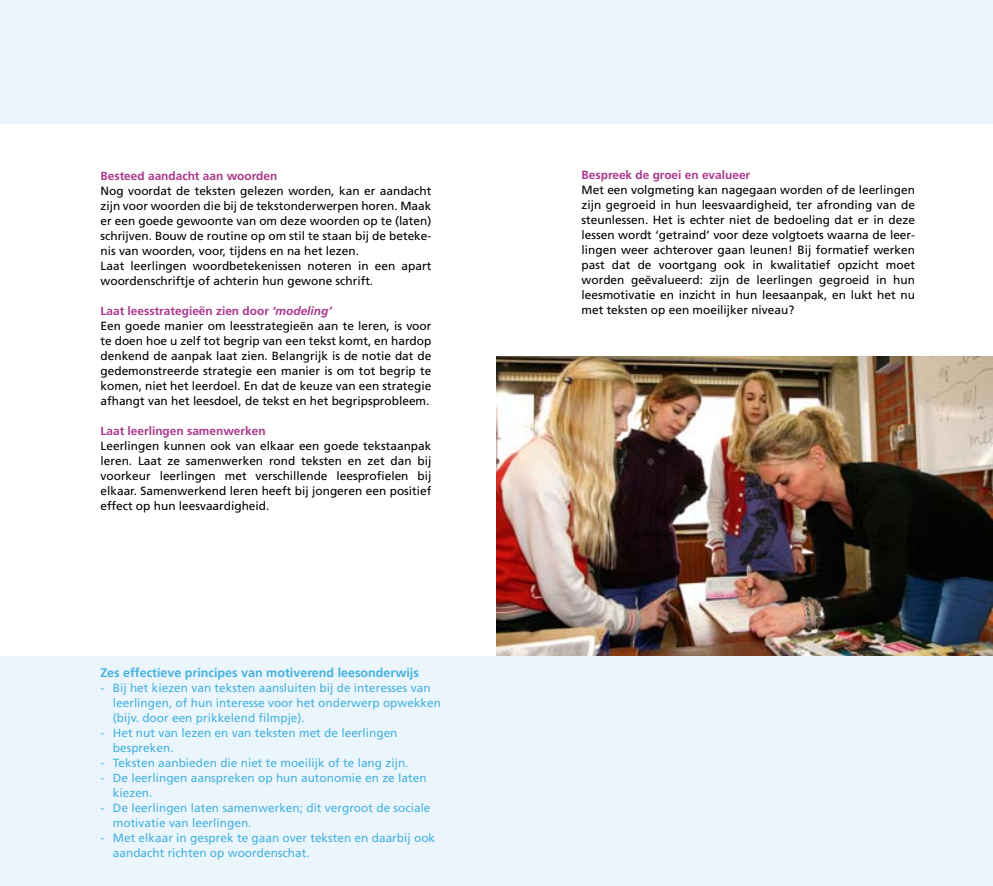
<style>
.page{position:relative;width:993px;height:886px;background:#fff}
.page>*{position:absolute;margin:0;border:0;box-sizing:border-box;transform-origin:0 0}
.t1{font:700 12.5px "Frutiger";color:#46b1df}
.t2{font:11.88px/15px "Frutiger";color:#000}
.t3{font:11.88px/15px "Frutiger";color:#46b1df}
.t4{font:700 11.88px "Frutiger";color:#a9398a}
.s1{font-weight:700;color:#a9398a}
.s2{font-weight:700;font-style:italic;color:#a9398a}
</style>
<div class="page">
<div style="left:0;top:0;width:992px;height:886px;background:#ebf6fc"></div>
<div style="left:0;top:124px;width:992px;height:532px;background:#fff"></div>
<img style="left:496px;top:356px;width:496px;height:300px">
<p class="t4" style="left:100px;top:169px;width:178px">Besteed aandacht aan woorden</p>
<p class="t2" style="left:100px;top:184px;width:332px">Nog voordat de teksten gelezen worden, kan er aandacht zijn voor woorden die bij de tekstonderwerpen horen. Maak er een goede gewoonte van om deze woorden op te (laten) schrijven. Bouw de routine op om stil te staan bij de beteke&shy;nis van woorden, voor, tijdens en na het lezen.<br>Laat leerlingen woordbetekenissen noteren in een apart woordenschriftje of achterin hun gewone schrift.</p>
<p class="t2" style="left:100px;top:304px;width:332px"><span class="s1">Laat leesstrategieën zien door</span> <span class="s2">‘modeling’<br></span>Een goede manier om leesstrategieën aan te leren, is voor te doen hoe u zelf tot begrip van een tekst komt, en hardop denkend de aanpak laat zien. Belangrijk is de notie dat de gedemonstreerde strategie een manier is om tot begrip te komen, niet het leerdoel. En dat de keuze van een strategie afhangt van het leesdoel, de tekst en het begripsprobleem.</p>
<p class="t4" style="left:100px;top:424px;width:166px">Laat leerlingen samenwerken</p>
<p class="t2" style="left:100px;top:439px;width:332px;text-align:justify">Leerlingen kunnen ook van elkaar een goede tekstaanpak leren. Laat ze samenwerken rond teksten en zet dan bij voorkeur leerlingen met verschillende leesprofielen bij elkaar. Samenwerkend leren heeft bij jongeren een positief effect op hun leesvaardigheid.</p>
<p class="t1" style="left:100px;top:665px;width:320px">Zes effectieve principes van motiverend leesonderwijs</p>
<p class="t3" style="left:113px;top:680px;width:329px;text-indent:-13px">-B ij het kiezen van teksten aansluiten bij de interesses van leerlingen, of hun interesse voor het onderwerp opwekken (bijv. door een prikkelend filmpje).</p>
<p class="t3" style="left:100px;top:725px;width:298px">- Het nut van lezen en van teksten met de leerlingen</p>
<p class="t3" style="left:113px;top:740px;width:62px">bespreken.</p>
<p class="t3" style="left:100px;top:755px;width:309px">-Teksten aanbieden die niet te moeilijk of te lang zijn.</p>
<p class="t3" style="left:100px;top:770px;width:327px">-De leerlingen aanspreken op hun autonomie en ze laten</p>
<p class="t3" style="left:113px;top:785px;width:41px">kiezen.</p>
<p class="t3" style="left:100px;top:800px;width:331px">-De leerlingen laten samenwerken; dit vergroot de sociale</p>
<p class="t3" style="left:113px;top:815px;width:140px">motivatie van leerlingen.</p>
<p class="t3" style="left:100px;top:830px;width:9px">-M</p>
<p class="t3" style="left:113px;top:830px;width:324px;text-indent:11px">et elkaar in gesprek te gaan over teksten en daarbij ook aandacht richten op woordenschat.</p>
<p class="t4" style="left:581px;top:168px;width:170px">Bespreek de groei en evalueer</p>
<p class="t2" style="left:581px;top:182px;width:335px;text-align:justify">Met een volgmeting kan nagegaan worden of de leerlingen zijn gegroeid in hun leesvaardigheid, ter afronding van de steunlessen. Het is echter niet de bedoeling dat er in deze lessen wordt ‘getraind’ voor deze volgtoets waarna de leer&shy;lingen weer achterover gaan leunen! B ij formatief werken past dat de voortgang ook in kwalitatief opzicht moet worden geëvalueerd: zijn de leerlingen gegroeid in hun leesmotivatie en inzicht in hun leesaanpak, en lukt het nu met teksten op een moeilijker niveau?</p>
</div>
